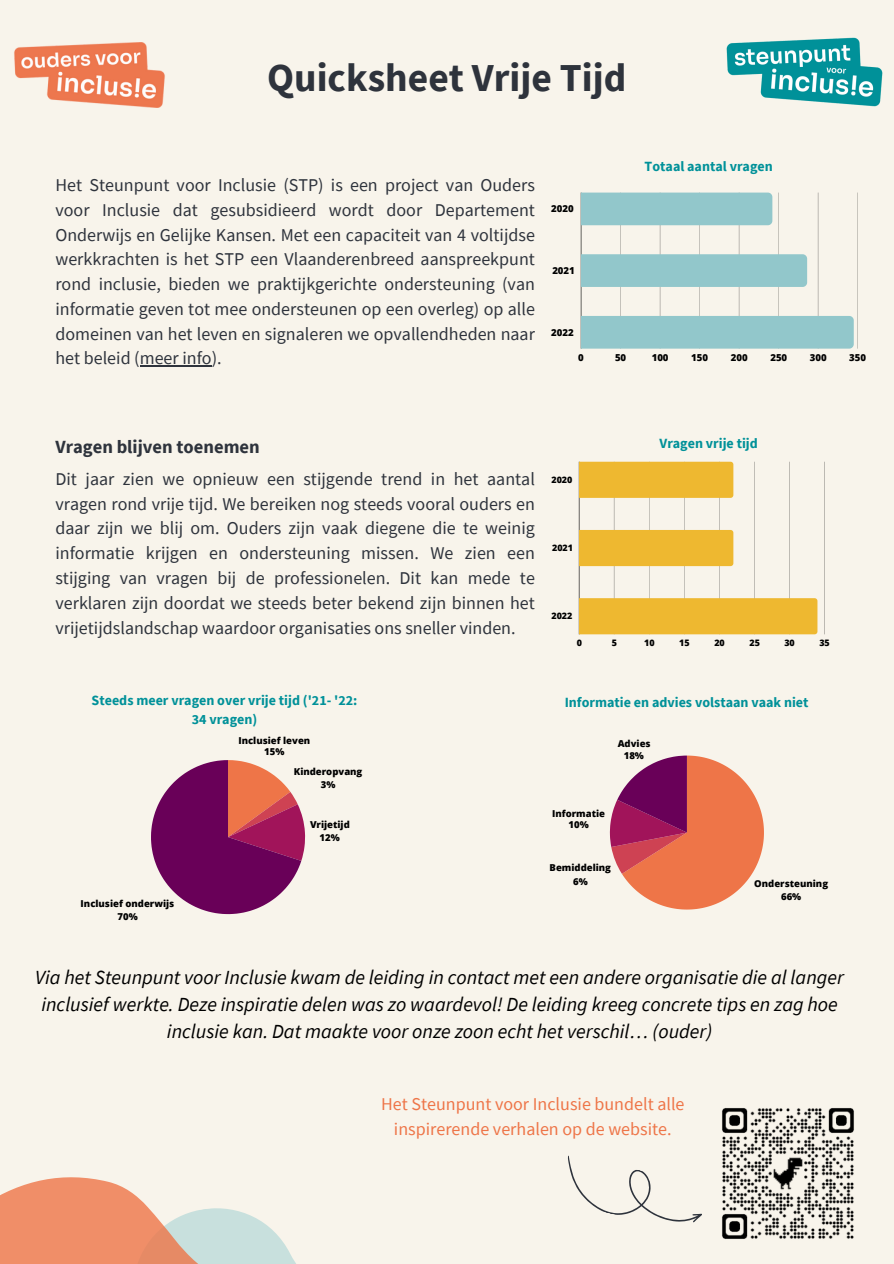
<style>
.page{position:relative;width:894px;height:1264px;background:#fff}
.page>*{position:absolute;margin:0;border:0;box-sizing:border-box;transform-origin:0 0}
.t1{font:700 39.45px "Source Sans Pro";color:#2e333c}
.t2{font:italic 19.95px/27px "Source Sans Pro";color:#000;text-align:center}
.t3{font:700 18.6px "Source Sans Pro";color:#2e333c}
.t4{font:18px/24.8px "Source Sans Pro";color:#2e333c;text-align:justify}
.t5{font:18px/24.8px "Source Sans Pro";color:#ee7548;text-align:center}
.t6{font:700 14.1px/19.2px "Source Sans Pro";color:#009199;text-align:center}
.t7{font:800 9.6px "Open Sans";color:#000}
.t8{font:800 9.45px/13.6px "Open Sans";color:#000;text-align:center}
.t9{font:800 9px "Open Sans";color:#000}
</style>
<div class="page">
<div style="left:0;top:0;width:893px;height:1263px;background:#f8f4eb"></div>
<img style="left:14px;top:42px;width:151px;height:66px">
<img style="left:726px;top:37px;width:155px;height:70px">
<hr style="left:578px;top:461px;width:1px;height:173px;background:#000">
<hr style="left:614px;top:461px;width:1px;height:173px;background:#000">
<hr style="left:649px;top:461px;width:1px;height:173px;background:#000">
<hr style="left:684px;top:461px;width:1px;height:173px;background:#000">
<hr style="left:719px;top:461px;width:1px;height:173px;background:#000">
<hr style="left:754px;top:461px;width:1px;height:173px;background:#000">
<hr style="left:789px;top:461px;width:1px;height:173px;background:#000">
<hr style="left:824px;top:461px;width:1px;height:173px;background:#000">
<div style="left:579px;top:461px;width:154px;height:37px;background:#eeb830"></div>
<div style="left:579px;top:530px;width:154px;height:36px;background:#eeb830"></div>
<div style="left:579px;top:598px;width:238px;height:36px;background:#eeb830"></div>
<hr style="left:580px;top:192px;width:1px;height:156px;background:#000">
<hr style="left:620px;top:192px;width:1px;height:156px;background:#000">
<hr style="left:659px;top:192px;width:1px;height:156px;background:#000">
<hr style="left:699px;top:192px;width:1px;height:156px;background:#000">
<hr style="left:738px;top:192px;width:1px;height:156px;background:#000">
<hr style="left:778px;top:192px;width:1px;height:156px;background:#000">
<hr style="left:817px;top:192px;width:1px;height:156px;background:#000">
<hr style="left:857px;top:192px;width:1px;height:156px;background:#000">
<div style="left:581px;top:192px;width:191px;height:33px;background:#92c7cb"></div>
<div style="left:581px;top:254px;width:225px;height:33px;background:#92c7cb"></div>
<div style="left:581px;top:316px;width:272px;height:32px;background:#92c7cb"></div>
<svg style="left:151px;top:760px;width:154px;height:154px"></svg>
<svg style="left:609px;top:755px;width:154px;height:154px"></svg>
<svg style="left:0;top:1177px;width:296px;height:86px;fill:#f08e68"></svg>
<img style="left:722px;top:1108px;width:132px;height:131px">
<svg style="left:568px;top:1155px;width:134px;height:68px"></svg>
<hr style="left:140px;top:365px;width:72px;height:1px;background:#2e333c">
<h4 class="t1" style="left:267px;top:52px;width:360px">Quicksheet Vrije Tijd</h4>
<p class="t6" style="left:644px;top:156px;width:130px">Totaal aantal vragen</p>
<p class="t4" style="left:55px;top:172px;width:481px">Het Steunpunt voor Inclusie (STP) is een project van Ouders voor Inclusie dat gesubsidieerd wordt door Departement Onderwijs en Gelijke Kansen. Met een capaciteit van 4 voltijdse werkkrachten is het STP een Vlaanderenbreed aanspreekpunt rond inclusie, bieden we praktijkgerichte ondersteuning (van informatie geven tot mee ondersteunen op een overleg) op alle domeinen van het leven en signaleren we opvallendheden naar het beleid (meer info).</p>
<p class="t7" style="left:551px;top:202px;width:24px">2020</p>
<p class="t7" style="left:552px;top:264px;width:24px">2021</p>
<p class="t7" style="left:551px;top:325px;width:24px">2022</p>
<p class="t7" style="left:578px;top:350px;width:7px">0</p>
<p class="t7" style="left:615px;top:350px;width:13px">50</p>
<p class="t7" style="left:651px;top:350px;width:18px">100</p>
<p class="t7" style="left:691px;top:350px;width:18px">150</p>
<p class="t7" style="left:730px;top:350px;width:18px">200</p>
<p class="t7" style="left:770px;top:350px;width:18px">250</p>
<p class="t7" style="left:809px;top:350px;width:18px">300</p>
<p class="t7" style="left:849px;top:350px;width:18px">350</p>
<h4 class="t3" style="left:55px;top:434px;width:206px">Vragen blijven toenemen</h4>
<h3 class="t4" style="left:55px;top:466px;width:481px">Dit jaar zien we opnieuw een stijgende trend in het aantal vragen rond vrije tijd. We bereiken nog steeds vooral ouders en daar zijn we blij om. Ouders zijn vaak diegene die te weinig informatie krijgen en ondersteuning missen. We zien een stijging van vragen bij de professionelen. Dit kan mede te verklaren zijn doordat we steeds beter bekend zijn binnen het vrijetijdslandschap waardoor organisaties ons sneller vinden.</h3>
<p class="t9" style="left:551px;top:473px;width:22px">2020</p>
<p class="t9" style="left:552px;top:541px;width:22px">2021</p>
<p class="t9" style="left:551px;top:610px;width:22px">2022</p>
<p class="t6" style="left:659px;top:434px;width:100px">Vragen vrije tijd</p>
<p class="t9" style="left:576px;top:636px;width:7px">0</p>
<p class="t9" style="left:611px;top:636px;width:7px">5</p>
<p class="t9" style="left:644px;top:636px;width:12px">10</p>
<p class="t9" style="left:679px;top:636px;width:12px">15</p>
<p class="t9" style="left:714px;top:636px;width:12px">20</p>
<p class="t9" style="left:749px;top:636px;width:12px">25</p>
<p class="t9" style="left:784px;top:636px;width:12px">30</p>
<p class="t9" style="left:819px;top:636px;width:12px">35</p>
<h2 class="t6" style="left:92px;top:690px;width:267px">Steeds meer vragen over vrije tijd ('21- '22:<br>34 vragen)</h2>
<h4 class="t6" style="left:564px;top:692px;width:245px">Informatie en advies volstaan vaak niet</h4>
<p class="t8" style="left:81px;top:896px;width:95px">Inclusief onderwijs<br>70%</p>
<p class="t8" style="left:238px;top:734px;width:73px;line-height:11.6px">Inclusief leven<br>15%</p>
<p class="t8" style="left:294px;top:764px;width:70px">Kinderopvang<br>3%</p>
<p class="t8" style="left:310px;top:817px;width:41px">Vrijetijd<br>12%</p>
<p class="t8" style="left:617px;top:737px;width:34px;line-height:11.6px">Advies<br>18%</p>
<p class="t8" style="left:552px;top:807px;width:54px;line-height:11.6px">Informatie<br>10%</p>
<p class="t8" style="left:549px;top:861px;width:63px">Bemiddeling<br>6%</p>
<p class="t8" style="left:754px;top:876px;width:75px">Ondersteuning<br>66%</p>
<p class="t2" style="left:35px;top:963px;width:809px">Via het Steunpunt voor Inclusie kwam de leiding in contact met een andere organisatie die al langer inclusief werkte. Deze inspiratie delen was zo waardevol! De leiding kreeg concrete tips en zag hoe inclusie kan. Dat maakte voor onze zoon echt het verschil… (ouder)</p>
<p class="t5" style="left:381px;top:1091px;width:305px">Het Steunpunt voor Inclusie bundelt alle inspirerende verhalen op de website.</p>
</div>
